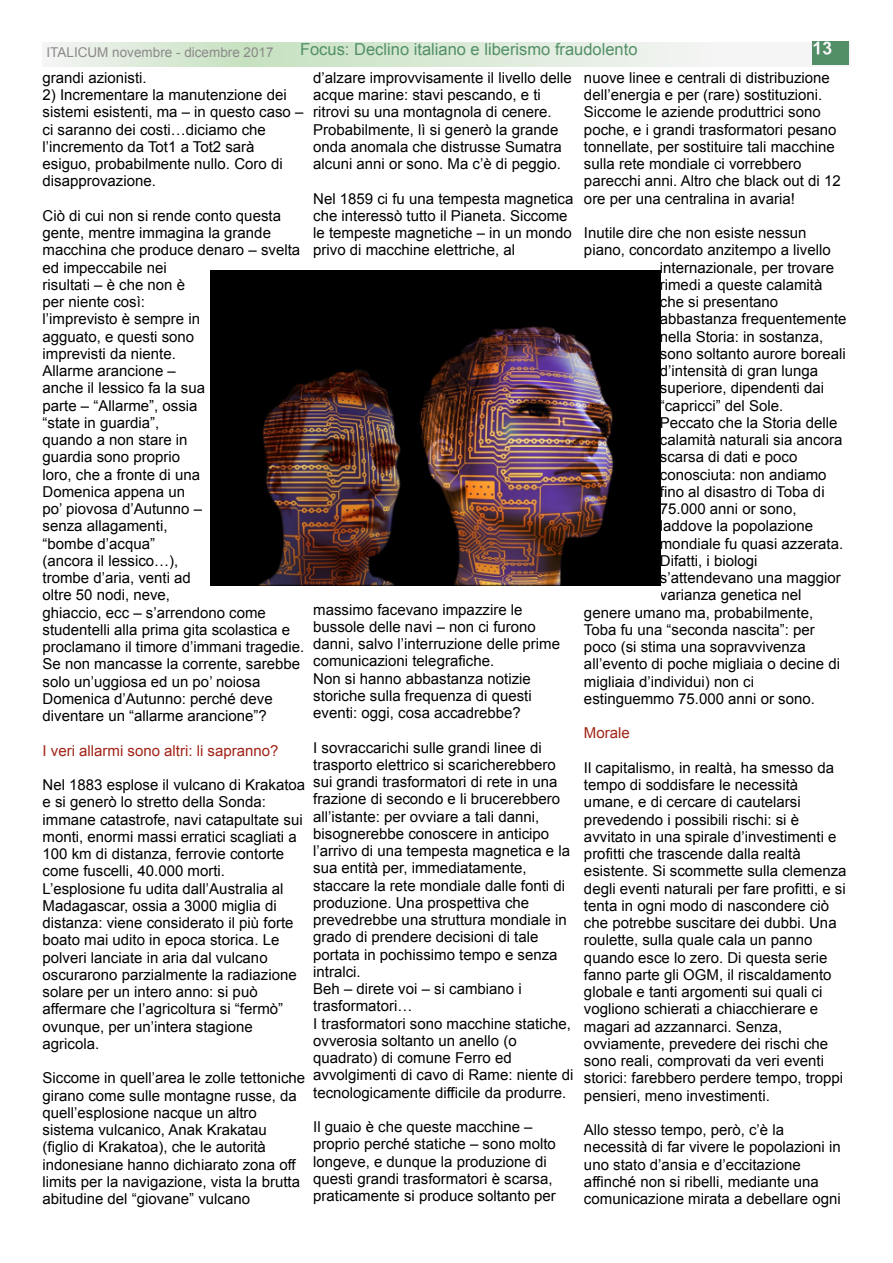
<style>
.page{position:relative;width:893px;height:1263px;background:#fff}
.page>*{position:absolute;margin:0;border:0;box-sizing:border-box;transform-origin:0 0}
.t1{font:16.5px "Arial";color:#528f66}
.t2{font:15px/17.2px "Arial";color:#000}
.t3{font:15px "Arial";color:#a02316}
.t4{font:13.5px "Arial";color:#8b8989}
</style>
<div class="page">
<svg style="left:46px;top:42px;width:673px;height:24px;background:#ddeada"></svg>
<div style="left:812px;top:41px;width:37px;height:24px;background:#528f66"></div>
<img style="left:210px;top:270px;width:450px;height:315px">
<p class="t4" style="left:47px;top:44px;width:229px">ITALICUM novembre - dicembre 2017</p>
<p class="t1" style="left:300px;top:40px;width:339px">Focus: Declino italiano e liberismo fraudolento</p>
<p class="t2" style="left:43px;top:69px;width:106px">grandi azionisti.</p>
<p class="t2" style="left:43px;top:86px;width:262px">2) Incrementare la manutenzione dei sistemi esistenti, ma – in questo caso – ci saranno dei costi…diciamo che l’incremento da Tot1 a Tot2 sarà esiguo, probabilmente nullo. Coro di disapprovazione.</p>
<p class="t2" style="left:43px;top:207px;width:263px">Ciò di cui non si rende conto questa gente, mentre immagina la grande macchina che produce denaro – svelta ed impeccabile nei<br>risultati – è che non è<br>per niente così:<br>l’imprevisto è sempre in<br>agguato, e questi sono<br>imprevisti da niente.<br>Allarme arancione –<br>anche il lessico fa la sua<br>parte – “Allarme”, ossia<br>“state in guardia”,<br>quando a non stare in<br>guardia sono proprio<br>loro, che a fronte di una<br>Domenica appena un<br>po’ piovosa d’Autunno –<br>senza allagamenti,<br>“bombe d’acqua”<br>(ancora il lessico…),<br>trombe d’aria, venti ad<br>oltre 50 nodi, neve,<br>ghiaccio, ecc – s’arrendono come studentelli alla prima gita scolastica e proclamano il timore d’immani tragedie.<br>Se non mancasse la corrente, sarebbe solo un’uggiosa ed un po’ noiosa<br>Domenica d’Autunno: perché deve diventare un “allarme arancione”?</p>
<p class="t3" style="left:43px;top:742px;width:237px">I veri allarmi sono altri: li sapranno?</p>
<p class="t2" style="left:43px;top:776px;width:264px">Nel 1883 esplose il vulcano di Krakatoa e si generò lo stretto della Sonda: immane catastrofe, navi catapultate sui monti, enormi massi erratici scagliati a 100 km di distanza, ferrovie contorte come fuscelli, 40.000 morti.<br>L’esplosione fu udita dall’Australia al Madagascar, ossia a 3000 miglia di distanza: viene considerato il più forte boato mai udito in epoca storica. Le polveri lanciate in aria dal vulcano oscurarono parzialmente la radiazione solare per un intero anno: si può affermare che l’agricoltura si “fermò” ovunque, per un’intera stagione agricola.</p>
<p class="t2" style="left:43px;top:1069px;width:264px">Siccome in quell’area le zolle tettoniche girano come sulle montagne russe, da quell’esplosione nacque un altro sistema vulcanico, Anak Krakatau (figlio di Krakatoa), che le autorità indonesiane hanno dichiarato zona off limits per la navigazione, vista la brutta abitudine del “giovane” vulcano</p>
<p class="t2" style="left:584px;top:69px;width:258px">nuove linee e centrali di distribuzione dell’energia e per (rare) sostituzioni.<br>Siccome le aziende produttrici sono poche, e i grandi trasformatori pesano tonnellate, per sostituire tali macchine sulla rete mondiale ci vorrebbero parecchi anni. Altro che black out di 12 ore per una centralina in avaria!</p>
<p class="t2" style="left:584px;top:224px;width:224px">Inutile dire che non esiste nessun</p>
<p class="t2" style="left:584px;top:241px;width:248px">piano, concordato anzitempo a livello</p>
<p class="t2" style="left:660px;top:259px;width:176px">internazionale, per trovare</p>
<p class="t2" style="left:660px;top:276px;width:164px">rimedi a queste calamità</p>
<p class="t2" style="left:660px;top:293px;width:120px">che si presentano</p>
<p class="t2" style="left:660px;top:310px;width:188px">abbastanza frequentemente</p>
<p class="t2" style="left:660px;top:328px;width:165px">nella Storia: in sostanza,</p>
<p class="t2" style="left:660px;top:345px;width:187px">sono soltanto aurore boreali</p>
<p class="t2" style="left:660px;top:362px;width:160px">d’intensità di gran lunga</p>
<p class="t2" style="left:660px;top:379px;width:166px">superiore, dipendenti dai</p>
<p class="t2" style="left:660px;top:397px;width:125px">“capricci” del Sole.</p>
<p class="t2" style="left:660px;top:414px;width:179px">Peccato che la Storia delle</p>
<p class="t2" style="left:660px;top:431px;width:184px">calamità naturali sia ancora</p>
<p class="t2" style="left:660px;top:448px;width:139px">scarsa di dati e poco</p>
<p class="t2" style="left:660px;top:466px;width:168px">conosciuta: non andiamo</p>
<p class="t2" style="left:660px;top:483px;width:166px">fino al disastro di Toba di</p>
<p class="t2" style="left:660px;top:500px;width:138px">75.000 anni or sono,</p>
<p class="t2" style="left:660px;top:517px;width:155px">laddove la popolazione</p>
<p class="t2" style="left:660px;top:535px;width:185px">mondiale fu quasi azzerata.</p>
<p class="t2" style="left:660px;top:552px;width:99px">Difatti, i biologi</p>
<p class="t2" style="left:660px;top:569px;width:182px">s’attendevano una maggior</p>
<p class="t2" style="left:660px;top:586px;width:143px">varianza genetica nel</p>
<p class="t2" style="left:584px;top:604px;width:231px">genere umano ma, probabilmente,</p>
<p class="t2" style="left:584px;top:621px;width:232px">Toba fu una “seconda nascita”: per</p>
<p class="t2" style="left:584px;top:638px;width:223px">poco (si stima una sopravvivenza</p>
<p class="t2" style="left:584px;top:655px;width:257px">all’evento di poche migliaia o decine di</p>
<p class="t2" style="left:584px;top:673px;width:172px">migliaia d’individui) non ci</p>
<p class="t2" style="left:584px;top:690px;width:232px">estinguemmo 75.000 anni or sono.</p>
<p class="t3" style="left:584px;top:725px;width:47px">Morale</p>
<p class="t2" style="left:584px;top:759px;width:264px">Il capitalismo, in realtà, ha smesso da tempo di soddisfare le necessità umane, e di cercare di cautelarsi prevedendo i possibili rischi: si è avvitato in una spirale d’investimenti e profitti che trascende dalla realtà esistente. Si scommette sulla clemenza degli eventi naturali per fare profitti, e si tenta in ogni modo di nascondere ciò che potrebbe suscitare dei dubbi. Una roulette, sulla quale cala un panno quando esce lo zero. Di questa serie fanno parte gli OGM, il riscaldamento globale e tanti argomenti sui quali ci vogliono schierati a chiacchierare e magari ad azzannarci. Senza, ovviamente, prevedere dei rischi che sono reali, comprovati da veri eventi storici: farebbero perdere tempo, troppi pensieri, meno investimenti.</p>
<p class="t2" style="left:584px;top:1121px;width:258px">Allo stesso tempo, però, c’è la necessità di far vivere le popolazioni in uno stato d’ansia e d’eccitazione affinché non si ribelli, mediante una comunicazione mirata a debellare ogni</p>
<p class="t2" style="left:313px;top:69px;width:260px">d’alzare improvvisamente il livello delle acque marine: stavi pescando, e ti ritrovi su una montagnola di cenere.<br>Probabilmente, lì si generò la grande onda anomala che distrusse Sumatra alcuni anni or sono. Ma c’è di peggio.</p>
<p class="t2" style="left:313px;top:190px;width:262px">Nel 1859 ci fu una tempesta magnetica che interessò tutto il Pianeta. Siccome le tempeste magnetiche – in un mondo privo di macchine elettriche, al</p>
<p class="t2" style="left:313px;top:601px;width:248px">massimo facevano impazzire le bussole delle navi – non ci furono danni, salvo l’interruzione delle prime comunicazioni telegrafiche.<br>Non si hanno abbastanza notizie storiche sulla frequenza di questi eventi: oggi, cosa accadrebbe?</p>
<p class="t2" style="left:313px;top:739px;width:262px">I sovraccarichi sulle grandi linee di trasporto elettrico si scaricherebbero sui grandi trasformatori di rete in una frazione di secondo e li brucerebbero all’istante: per ovviare a tali danni, bisognerebbe conoscere in anticipo l’arrivo di una tempesta magnetica e la sua entità per, immediatamente, staccare la rete mondiale dalle fonti di produzione. Una prospettiva che prevedrebbe una struttura mondiale in grado di prendere decisioni di tale portata in pochissimo tempo e senza intralci.<br>Beh – direte voi – si cambiano i trasformatori…<br>I trasformatori sono macchine statiche, ovverosia soltanto un anello (o quadrato) di comune Ferro ed avvolgimenti di cavo di Rame: niente di tecnologicamente difficile da produrre.</p>
<p class="t2" style="left:313px;top:1118px;width:244px">Il guaio è che queste macchine – proprio perché statiche – sono molto longeve, e dunque la produzione di questi grandi trasformatori è scarsa, praticamente si produce soltanto per</p>
</div>
